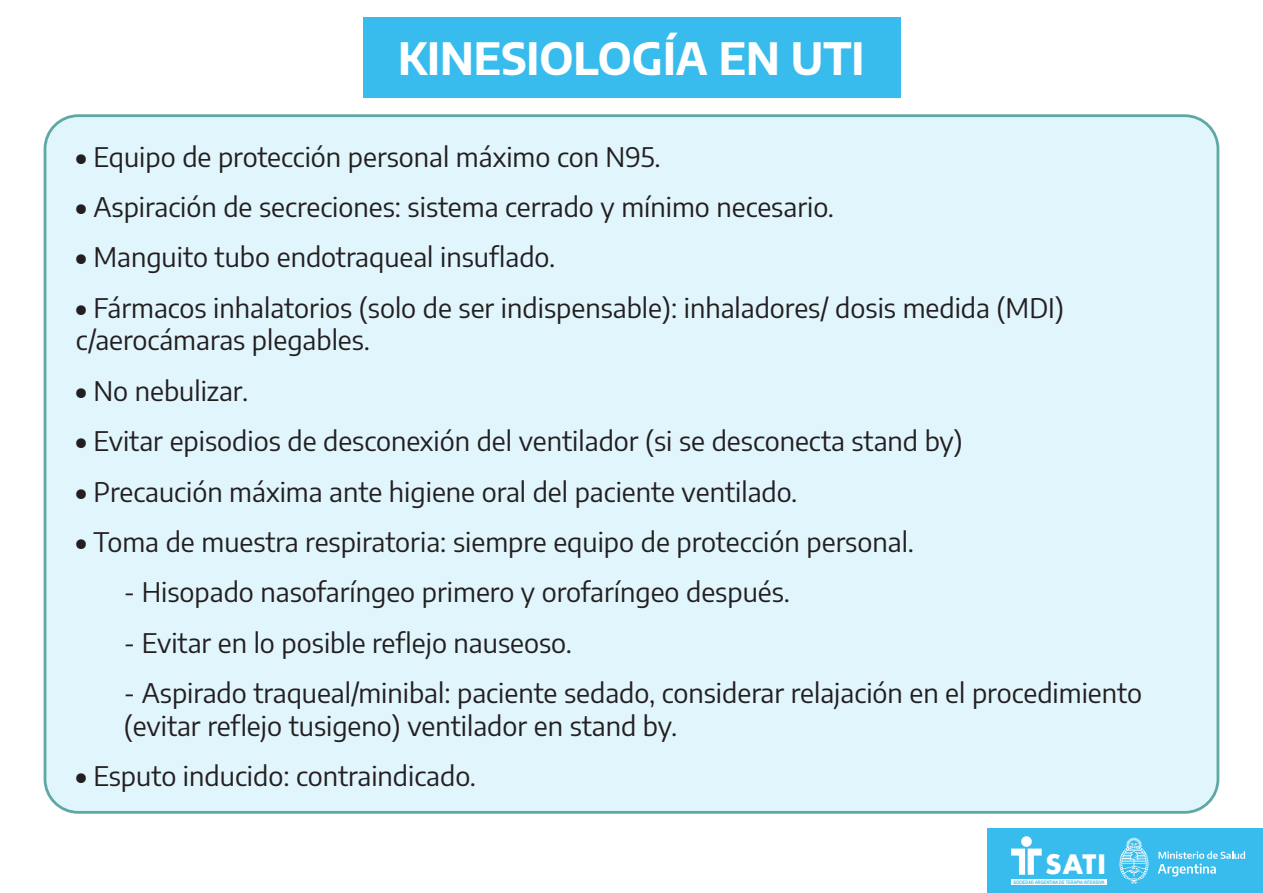
<style>
.page{position:relative;width:1263px;height:893px;background:#fff}
.page>*{position:absolute;margin:0;border:0;box-sizing:border-box;transform-origin:0 0}
.t1{font:700 43.65px "Encode Sans";color:#fff}
.t2{font:27px/32.4px "Encode Sans";color:#231f20}
.t3{font:700 26.1px "Futura";color:#fff}
.t4{font:700 4.8px "Arial Narrow";color:#38bced}
.s1{font-weight:900}
</style>
<div class="page">
<div style="left:987px;top:828px;width:276px;height:65px;background:#38bced"></div>
<div style="left:1011px;top:879px;width:95px;height:6px;background:#fff"></div>
<div style="left:1021px;top:836px;width:11px;height:11px;background:#fff;border-radius:50%"></div>
<svg style="left:1011px;top:848px;width:31px;height:27px"></svg>
<svg style="left:1119px;top:837px;width:29px;height:47px"></svg>
<svg style="left:1158px;top:851px;width:87px;height:25px"></svg>
<div style="left:363px;top:17px;width:537px;height:80px;background:#38bced"></div>
<div style="left:45px;top:116px;width:1173px;height:696px;background:#e1f5fc;border-radius:33px"></div>
<h1 class="t1" style="left:398px;top:26px;width:468px">KINESIOLOGÍA EN UTI</h1>
<p class="t2" style="left:76px;top:139px;width:586px"><span class="s1">•</span> Equipo de protección personal máximo con N95.</p>
<p class="t2" style="left:76px;top:190px;width:760px"><span class="s1">•</span> Aspiración de secreciones: sistema cerrado y mínimo necesario.</p>
<p class="t2" style="left:76px;top:240px;width:481px"><span class="s1">•</span> Manguito tubo endotraqueal insuflado.</p>
<p class="t2" style="left:76px;top:290px;width:990px"><span class="s1">•</span> Fármacos inhalatorios (solo de ser indispensable): inhaladores/ dosis medida (MDI) c/aerocámaras plegables.</p>
<p class="t2" style="left:76px;top:373px;width:174px"><span class="s1">•</span> No nebulizar.</p>
<p class="t2" style="left:76px;top:424px;width:888px"><span class="s1">•</span> Evitar episodios de desconexión del ventilador (si se desconecta stand by)</p>
<p class="t2" style="left:76px;top:474px;width:723px"><span class="s1">•</span> Precaución máxima ante higiene oral del paciente ventilado.</p>
<p class="t2" style="left:76px;top:524px;width:840px"><span class="s1">•</span> Toma de muestra respiratoria: siempre equipo de protección personal.</p>
<p class="t2" style="left:124px;top:575px;width:668px">- Hisopado nasofaríngeo primero y orofaríngeo después.</p>
<p class="t2" style="left:124px;top:625px;width:450px">- Evitar en lo posible reflejo nauseoso.</p>
<p class="t2" style="left:124px;top:676px;width:1020px">- Aspirado traqueal/minibal: paciente sedado, considerar relajación en el procedimiento (evitar reflejo tusigeno) ventilador en stand by.</p>
<p class="t2" style="left:76px;top:758px;width:402px"><span class="s1">•</span> Esputo inducido: contraindicado.</p>
<p class="t3" style="left:1046px;top:846px;width:62px">SATI</p>
<p class="t4" style="left:1013px;top:878px;width:93px">SOCIEDAD ARGENTINA DE TERAPIA INTENSIVA</p>
</div>
